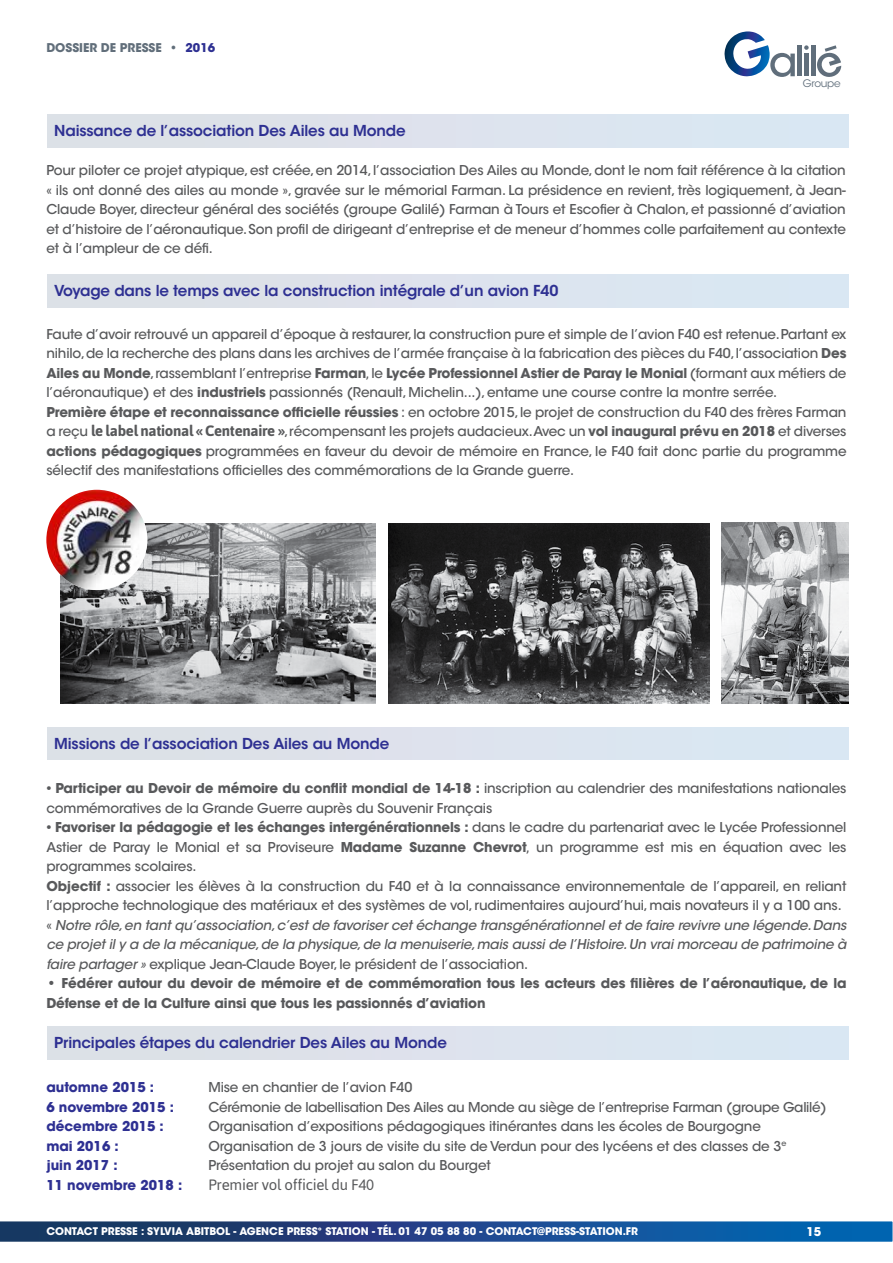
<style>
.page{position:relative;width:893px;height:1263px;background:#fff}
.page>*{position:absolute;margin:0;border:0;box-sizing:border-box;transform-origin:0 0}
.t1{font:15px "ITC Avant Garde MM 575 750";letter-spacing:-.01em;color:#2e3092}
.t2{font:15px "Asap";letter-spacing:-.02em;color:#58595b}
.t3{font:13.5px/19.5px "ITC Avant Garde MM 445 750";letter-spacing:-.01em;color:#58595b}
.t4{font:13.5px/19.5px "ITC Avant Garde MM 740 750";letter-spacing:-.01em;color:#58595b}
.t5{font:13.5px/19.5px "ITC Avant Garde MM Oblique 445 750";letter-spacing:-.01em;color:#58595b}
.t6{font:13.5px "ITC Avant Garde MM 740 750";color:#2e3092}
.t7{font:12px "ITC Avant Garde MM 740 750";color:#616e7a}
.t8{font:12px "ITC Avant Garde MM 740 750";color:#fff}
.t9{font:10.5px "ITC Avant Garde MM 740 750";color:#fff}
.t10{font:10.35px "ITC Avant Garde MM 300 750";letter-spacing:-.025em;color:#606e7b}
.s1{color:#2e3092}
.s2{font-family:"ITC Avant Garde MM 740 750"}
.s3{font-family:"ITC Avant Garde MM 445 750"}
.s4{font-family:"Asap";font-size:15px}
.s5{font-family:"Asap";font-weight:700;font-size:15px}
.s6{font-family:"ITC Avant Garde MM Oblique 445 750"}
</style>
<div class="page">
<svg style="left:0;top:1221px;width:893px;height:21px;background:#1e4f8c"></svg>
<svg style="left:724px;top:31px;width:71px;height:46px"></svg>
<div style="left:797px;top:45px;width:5px;height:31px;background:#606e7b"></div>
<div style="left:804px;top:54px;width:5px;height:22px;background:#606e7b"></div>
<hr style="left:811px;top:45px;width:4px;height:31px;background:#606e7b">
<svg style="left:804px;top:45px;width:5px;height:5px"></svg>
<svg style="left:817px;top:45px;width:24px;height:32px"></svg>
<div style="left:48px;top:114px;width:800px;height:33px;background:#dce2ed"></div>
<div style="left:48px;top:274px;width:800px;height:33px;background:#dce2ed"></div>
<div style="left:48px;top:727px;width:800px;height:33px;background:#dce2ed"></div>
<div style="left:48px;top:1027px;width:800px;height:32px;background:#dce2ed"></div>
<img style="left:61px;top:524px;width:314px;height:180px">
<img style="left:721px;top:522px;width:127px;height:182px">
<img style="left:388px;top:524px;width:322px;height:180px">
<img style="left:46px;top:490px;width:101px;height:100px;border-radius:50px">
<p class="t7" style="left:46px;top:41px;width:170px">DOSSIER DE PRESSE • <span class="s1">2016</span></p>
<p class="t1" style="left:54px;top:122px;width:353px">Naissance de l’association Des Ailes au Monde</p>
<p class="t10" style="left:803px;top:77px;width:39px">Groupe</p>
<p class="t3" style="left:46px;top:161px;width:801px;text-align:justify">Pour piloter ce projet atypique, est créée, en 2014, l’association Des Ailes au Monde, dont le nom fait référence à la citation « ils ont donné des ailes au monde », gravée sur le mémorial Farman. La présidence en revient, très logiquement, à Jean-Claude Boyer, directeur général des sociétés (groupe Galilé) Farman à Tours et Escofier à Chalon, et passionné d’aviation et d’histoire de l’aéronautique. Son profil de dirigeant d’entreprise et de meneur d’hommes colle parfaitement au contexte et à l’ampleur de ce défi.</p>
<p class="t1" style="left:54px;top:282px;width:506px">Voyage dans le temps avec la construction intégrale d’un avion F40</p>
<p class="t3" style="left:46px;top:324px;width:802px">Faute d’avoir retrouvé un appareil d’époque à restaurer, la construction pure et simple de l’avion F40 est retenue. Partant ex nihilo, de la recherche des plans dans les archives de l’armée française à la fabrication des pièces du F40, l’association <span class="s2">Des</span></p>
<p class="t4" style="left:46px;top:363px;width:802px">Ailes au Monde<span class="s3">, rassemblant l’entreprise</span> Farman<span class="s4">,</span> <span class="s3">le</span> Lycée Professionnel Astier de Paray le Monial <span class="s3">(formant aux métiers de</span></p>
<p class="t3" style="left:46px;top:383px;width:802px">l’aéronautique) et des <span class="s2">industriels</span> passionnés (Renault, Michelin...), entame une course contre la montre serrée.<br><span class="s2">Première étape et reconnaissance officielle réussies</span> : en octobre 2015, le projet de construction du F40 des frères Farman a reçu <span class="s5">le label national « Centenaire »</span>, récompensant les projets audacieux.Avec un <span class="s2">vol inaugural prévu en 2018</span> et diverses <span class="s2">actions pédagogiques</span> programmées en faveur du devoir de mémoire en France, le F40 fait donc partie du programme sélectif des manifestations officielles des commémorations de la Grande guerre.</p>
<p class="t1" style="left:54px;top:734px;width:337px">Missions de l’association Des Ailes au Monde</p>
<p class="t4" style="left:46px;top:779px;width:802px"><span class="s4">•</span> Participer au Devoir de mémoire du conflit mondial de 14-18 : <span class="s3">inscription au calendrier des manifestations nationales</span></p>
<p class="t3" style="left:46px;top:798px;width:447px">commémoratives de la Grande Guerre auprès du Souvenir Français</p>
<p class="t4" style="left:46px;top:818px;width:802px"><span class="s4">•</span> Favoriser la pédagogie et les échanges intergénérationnels : <span class="s3">dans le cadre du partenariat avec le Lycée Professionnel</span></p>
<p class="t3" style="left:46px;top:837px;width:802px">Astier de Paray le Monial et sa Proviseure <span class="s2">Madame Suzanne Chevrot</span><span class="s4">,</span> un programme est mis en équation avec les programmes scolaires.<br><span class="s2">Objectif :</span> associer les élèves à la construction du F40 et à la connaissance environnementale de l’appareil, en reliant l’approche technologique des matériaux et des systèmes de vol, rudimentaires aujourd’hui, mais novateurs il y a 100 ans.</p>
<p class="t5" style="left:46px;top:915px;width:802px"><span class="s3">«</span> Notre rôle, en tant qu’association, c’est de favoriser cet échange transgénérationnel et de faire revivre une légende. Dans ce projet il y a de la mécanique, de la physique, de la menuiserie, mais aussi de l’Histoire. Un vrai morceau de patrimoine à</p>
<p class="t3" style="left:46px;top:954px;width:483px"><span class="s6">faire partager »</span> explique Jean-Claude Boyer, le président de l’association.</p>
<p class="t4" style="left:46px;top:974px;width:802px">• Fédérer autour du devoir de mémoire et de commémoration tous les acteurs des filières de l’aéronautique, de la<br>Défense et de la Culture ainsi que tous les passionnés d’aviation</p>
<p class="t1" style="left:54px;top:1034px;width:394px">Principales étapes du calendrier Des Ailes au Monde</p>
<p class="t6" style="left:46px;top:1079px;width:109px">automne 2015 :</p>
<p class="t3" style="left:208px;top:1078px;width:205px">Mise en chantier de l’avion F40</p>
<p class="t6" style="left:46px;top:1099px;width:129px">6 novembre 2015 :</p>
<p class="t3" style="left:208px;top:1097px;width:620px">Cérémonie de labellisation Des Ailes au Monde au siège de l’entreprise Farman (groupe Galilé)</p>
<p class="t6" style="left:46px;top:1118px;width:119px">décembre 2015 :</p>
<p class="t3" style="left:208px;top:1117px;width:554px">Organisation d’expositions pédagogiques itinérantes dans les écoles de Bourgogne</p>
<p class="t6" style="left:46px;top:1138px;width:74px">mai 2016 :</p>
<p class="t3" style="left:208px;top:1136px;width:579px">Organisation de 3 jours de visite du site de Verdun pour des lycéens et des classes de 3<sup>e</sup></p>
<p class="t6" style="left:46px;top:1157px;width:73px">juin 2017 :</p>
<p class="t3" style="left:208px;top:1156px;width:284px">Présentation du projet au salon du Bourget</p>
<p class="t6" style="left:46px;top:1177px;width:137px">11 novembre 2018 :</p>
<p class="t2" style="left:208px;top:1175px;width:167px">Premier vol officiel du F40</p>
<p class="t9" style="left:46px;top:1225px;width:593px">CONTACT PRESSE : SYLVIA ABITBOL - AGENCE PRESS° STATION - TÉL. 01 47 05 88 80 - CONTACT@PRESS-STATION.FR</p>
<p class="t8" style="left:806px;top:1225px;width:16px">15</p>
</div>
